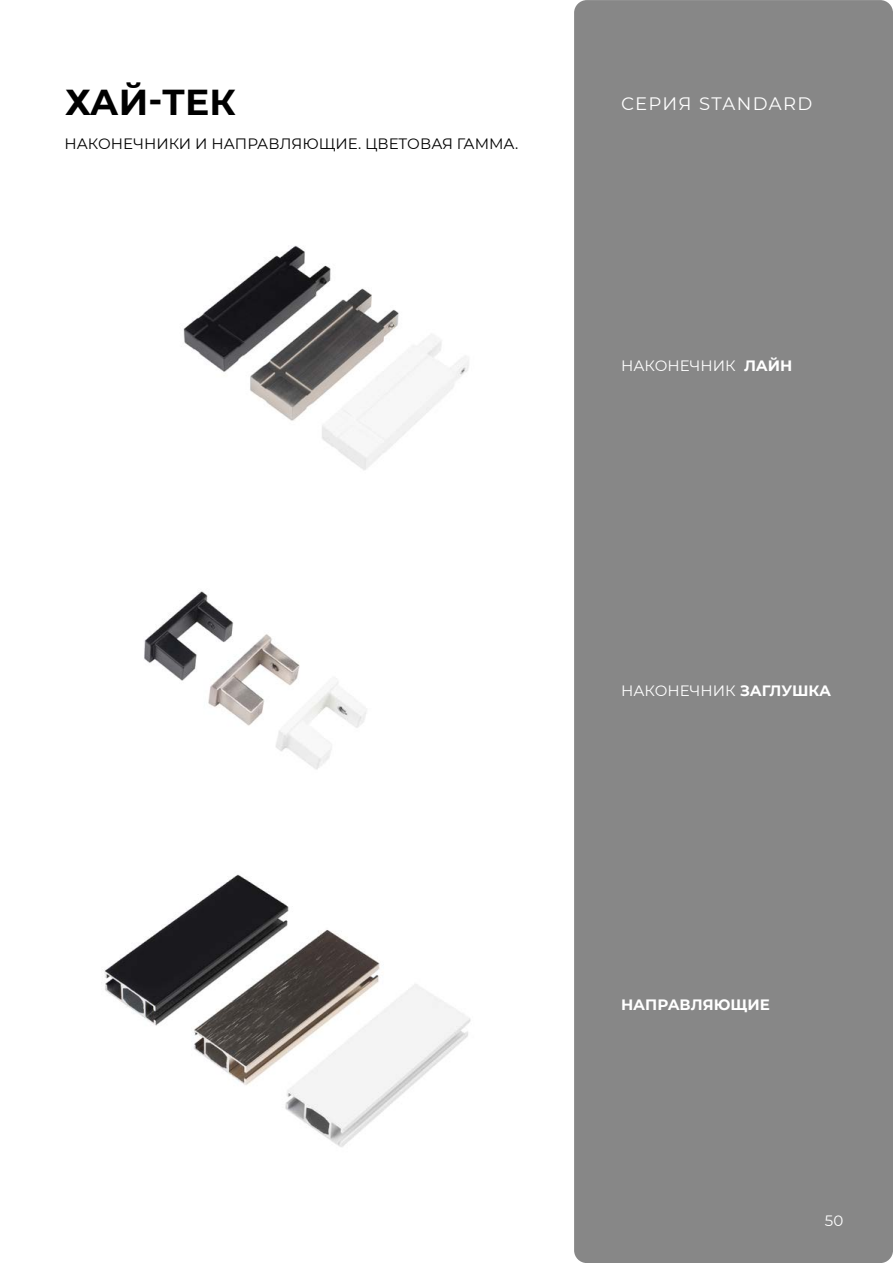
<style>
.page{position:relative;width:893px;height:1263px;background:#fff}
.page>*{position:absolute;margin:0;border:0;box-sizing:border-box;transform-origin:0 0}
.t1{font:700 36px "Montserrat";color:#000}
.t2{font:18px "Montserrat";letter-spacing:.075em;color:#fff}
.t3{font:15px "Montserrat";color:#000}
.t4{font:15px "Montserrat";color:#fff}
.t5{font:700 15px "Montserrat";color:#fff}
.s1{font-weight:700}
</style>
<div class="page">
<div style="left:574px;top:0;width:319px;height:1263px;background:#878787;border-radius:13px"></div>
<img style="left:144px;top:591px;width:223px;height:179px">
<img style="left:104px;top:874px;width:367px;height:273px">
<img style="left:183px;top:245px;width:286px;height:225px">
<h1 class="t1" style="left:65px;top:76px;width:172px">ХАЙ-ТЕК</h1>
<p class="t3" style="left:64px;top:133px;width:455px">НАКОНЕЧНИКИ И НАПРАВЛЯЮЩИЕ. ЦВЕТОВАЯ ГАММА.</p>
<p class="t2" style="left:621px;top:91px;width:193px">СЕРИЯ STANDARD</p>
<p class="t4" style="left:621px;top:356px;width:173px">НАКОНЕЧНИК <span class="s1">ЛАЙН</span></p>
<p class="t4" style="left:621px;top:680px;width:211px">НАКОНЕЧНИК <span class="s1">ЗАГЛУШКА</span></p>
<p class="t5" style="left:621px;top:994px;width:150px">НАПРАВЛЯЮЩИЕ</p>
<p class="t4" style="left:825px;top:1211px;width:20px">50</p>
</div>
